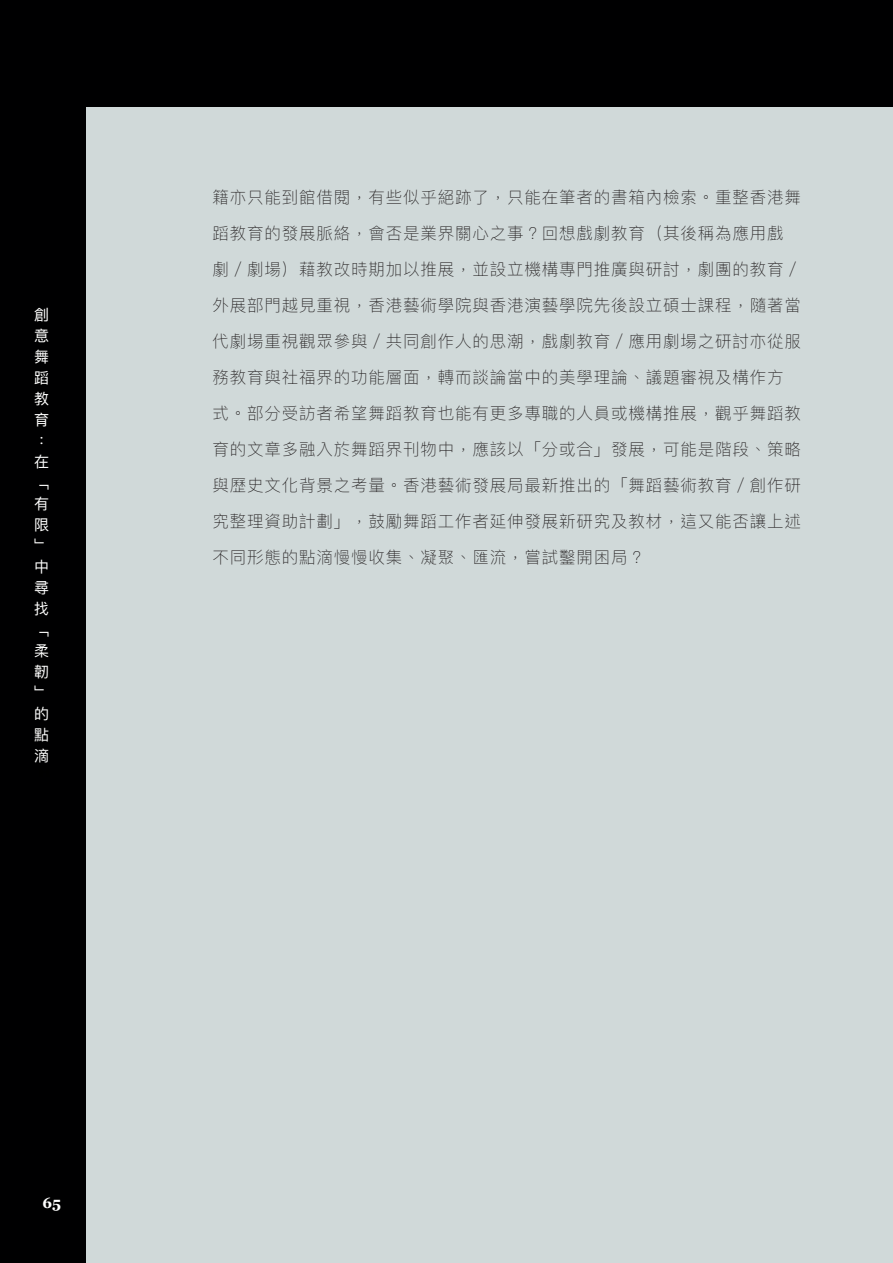
<style>
.page{position:relative;width:893px;height:1263px;background:#fff}
.page>*{position:absolute;margin:0;border:0;box-sizing:border-box;transform-origin:0 0}
.t1{font:100 16.5px/36px "Ping Fang HK";letter-spacing:.05em;color:#231f20}
.t2{font:15px/21px "Ping Fang HK";color:#fff;text-align:justify}
.t3{font:700 15px "Georgia";color:#fff}
</style>
<div class="page">
<div style="left:0;top:85px;width:893px;height:1178px;background:#d0d9d9"></div>
<div style="left:0;top:0;width:893px;height:106px;background:#000001"></div>
<div style="left:0;top:0;width:85px;height:1263px;background:#000001"></div>
<p class="t2" style="left:34px;top:304px;width:17px">創意舞蹈教育：在﹁有限﹂中尋找﹁柔韌﹂的點滴</p>
<p class="t1" style="left:213px;top:179px;width:590px">籍亦只能到館借閱，有些似乎絕跡了，只能在筆者的書箱內檢索。重整香港舞蹈教育的發展脈絡，會否是業界關心之事？回想戲劇教育（其後稱為應用戲劇／劇場）藉教改時期加以推展，並設立機構專門推廣與研討，劇團的教育／外展部門越見重視，香港藝術學院與香港演藝學院先後設立碩士課程，隨著當代劇場重視觀眾參與／共同創作人的思潮，戲劇教育／應用劇場之研討亦從服務教育與社福界的功能層面，轉而談論當中的美學理論、議題審視及構作方式。部分受訪者希望舞蹈教育也能有更多專職的人員或機構推展，觀乎舞蹈教育的文章多融入於舞蹈界刊物中，應該以「分或合」發展，可能是階段、策略與歷史文化背景之考量。香港藝術發展局最新推出的「舞蹈藝術教育／創作研究整理資助計劃」，鼓勵舞蹈工作者延伸發展新研究及教材，這又能否讓上述不同形態的點滴慢慢收集、凝聚、匯流，嘗試鑿開困局？</p>
<p class="t3" style="left:43px;top:1192px;width:20px">65</p>
</div>
